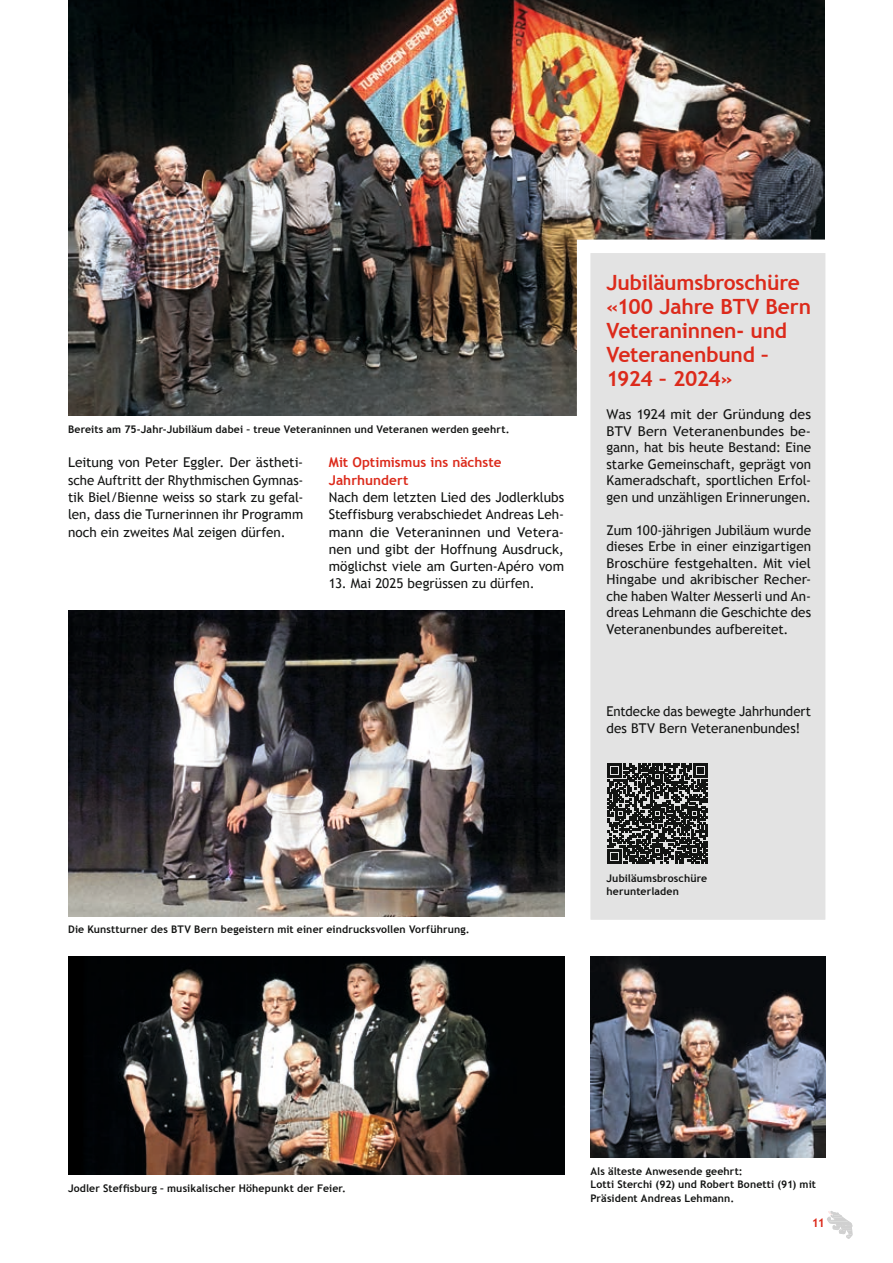
<style>
.page{position:relative;width:893px;height:1263px;background:#fff}
.page>*{position:absolute;margin:0;border:0;box-sizing:border-box;transform-origin:0 0}
.t1{font:700 21px/24px "Trebuchet MS";letter-spacing:-.01em;color:#dc2a1b}
.t2{font:13.5px/17.2px "Trebuchet MS";color:#131413;text-align:justify}
.t3{font:13.5px/16.5px "Trebuchet MS";color:#131413;text-align:justify;scale:1.05 1}
.t4{font:700 13.5px/17.2px "Trebuchet MS";letter-spacing:.005em;color:#dc2a1b}
.t5{font:700 12px "Trebuchet MS";color:#dc2a1b}
.t6{font:700 10.5px/13.5px "Trebuchet MS";letter-spacing:.015em;color:#131413}
</style>
<div class="page">
<svg style="left:827px;top:1211px;width:25px;height:28px"></svg>
<img style="left:68px;top:0;width:757px;height:416px">
<div style="left:577px;top:240px;width:262px;height:693px;background:#e3e3e3;border:14px solid #fff"></div>
<img style="left:68px;top:957px;width:496px;height:218px">
<svg style="left:607px;top:763px;width:101px;height:101px"></svg>
<img style="left:68px;top:611px;width:496px;height:305px">
<img style="left:591px;top:957px;width:234px;height:200px">
<p class="t6" style="left:68px;top:422px;width:443px">Bereits am 75-Jahr-Jubiläum dabei – treue Veteraninnen und Veteranen werden geehrt.</p>
<p class="t2" style="left:68px;top:454px;width:237px">Leitung von Peter Eggler. Der ästheti&shy;sche Auftritt der Rhythmischen Gymnas&shy;tik Biel/Bienne weiss so stark zu gefal&shy;len, dass die Turnerinnen ihr Programm noch ein zweites Mal zeigen dürfen.</p>
<p class="t4" style="left:329px;top:454px;width:174px">Mit Optimismus ins nächste<br>Jahrhundert</p>
<p class="t2" style="left:329px;top:489px;width:237px">Nach dem letzten Lied des Jodlerklubs Steffisburg verabschiedet Andreas Leh&shy;mann die Veteraninnen und Vetera&shy;nen und gibt der Hoffnung Ausdruck, möglichst viele am Gurten-Apéro vom</p>
<p class="t2" style="left:329px;top:575px;width:207px">13. Mai 2025 begrüssen zu dürfen.</p>
<h1 class="t1" style="left:607px;top:271px;width:206px">Jubiläumsbroschüre «100 Jahre BTV Bern<br>Veteraninnen- und<br>Veteranenbund –<br>1924 – 2024»</h1>
<p class="t3" style="left:607px;top:406px;width:196px">Was 1924 mit der Gründung des BTV Bern Veteranenbundes be&shy;gann, hat bis heute Bestand: Eine starke Gemeinschaft, geprägt von Kameradschaft, sportlichen Erfol&shy;gen und unzähligen Erinnerungen.</p>
<p class="t2" style="left:607px;top:522px;width:206px;line-height:16.5px">Zum 100-jährigen Jubiläum wurde dieses Erbe in einer einzigartigen Broschüre festgehalten. Mit viel Hingabe und akribischer Recher&shy;che haben Walter Messerli und An&shy;dreas Lehmann die Geschichte des Veteranenbundes aufbereitet.</p>
<p class="t2" style="left:607px;top:703px;width:206px;line-height:16.5px">Entdecke das bewegte Jahrhundert des BTV Bern Veteranenbundes!</p>
<p class="t6" style="left:68px;top:923px;width:403px">Die Kunstturner des BTV Bern begeistern mit einer eindrucksvollen Vorführung.</p>
<p class="t6" style="left:607px;top:871px;width:102px">Jubiläumsbroschüre herunterladen</p>
<p class="t6" style="left:68px;top:1181px;width:280px">Jodler Steffisburg – musikalischer Höhepunkt der Feier.</p>
<p class="t6" style="left:590px;top:1164px;width:227px">Als älteste Anwesende geehrt:<br>Lotti Sterchi (92) und Robert Bonetti (91) mit<br>Präsident Andreas Lehmann.</p>
<p class="t5" style="left:812px;top:1215px;width:14px">11</p>
</div>
